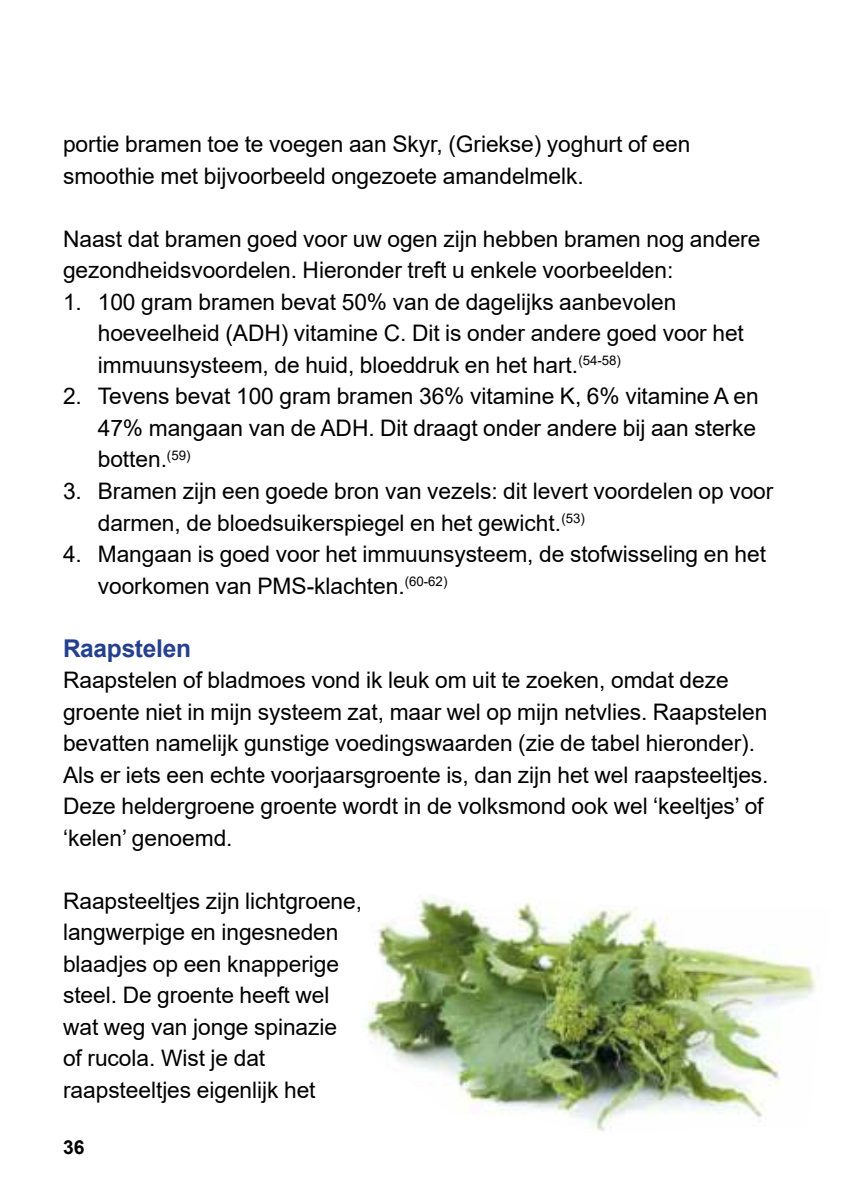
<style>
.page{position:relative;width:844px;height:1191px;background:#fff}
.page>*{position:absolute;margin:0;border:0;box-sizing:border-box;transform-origin:0 0}
.t1{font:700 24.5px "Arial";letter-spacing:-.015em;color:#24408e}
.t2{font:22.75px/31.5px "Arial";letter-spacing:-.005em;color:#000}
.t3{font:700 19.25px "Arial";color:#000}
</style>
<div class="page">
<img style="left:364px;top:897px;width:454px;height:235px">
<p class="t2" style="left:63px;top:131px;width:628px">portie bramen toe te voegen aan Skyr, (Griekse) yoghurt of een smoothie met bijvoorbeeld ongezoete amandelmelk.</p>
<p class="t2" style="left:63px;top:225px;width:698px">Naast dat bramen goed voor uw ogen zijn hebben bramen nog andere gezondheidsvoordelen. Hieronder treft u enkele voorbeelden:</p>
<p class="t2" style="left:98px;top:288px;width:647px;text-indent:-35px">1. 100 gram bramen bevat 50% van de dagelijks aanbevolen hoeveelheid (ADH) vitamine C. Dit is onder andere goed voor het immuunsysteem, de huid, bloeddruk en het hart.<sup>(54-58)</sup></p>
<p class="t2" style="left:98px;top:383px;width:662px;text-align:justify;text-indent:-35px">2. Tevens bevat 100 gram bramen 36% vitamine K, 6% vitamine A en 47% mangaan van de ADH. Dit draagt onder andere bij aan sterke botten.<sup>(59)</sup></p>
<p class="t2" style="left:98px;top:477px;width:677px;text-indent:-35px">3. Bramen zijn een goede bron van vezels: dit levert voordelen op voor darmen, de bloedsuikerspiegel en het gewicht.<sup>(53)</sup></p>
<p class="t2" style="left:98px;top:540px;width:669px;text-indent:-35px">4. Mangaan is goed voor het immuunsysteem, de stofwisseling en het voorkomen van PMS-klachten.<sup>(60-62)</sup></p>
<p class="t1" style="left:63px;top:638px;width:129px">Raapstelen</p>
<p class="t2" style="left:63px;top:666px;width:706px">Raapstelen of bladmoes vond ik leuk om uit te zoeken, omdat deze groente niet in mijn systeem zat, maar wel op mijn netvlies. Raapstelen bevatten namelijk gunstige voedingswaarden (zie de tabel hieronder).<br>Als er iets een echte voorjaarsgroente is, dan zijn het wel raapsteeltjes.<br>Deze heldergroene groente wordt in de volksmond ook wel ‘keeltjes’ of ‘kelen’ genoemd.</p>
<p class="t2" style="left:63px;top:887px;width:300px">Raapsteeltjes zijn lichtgroene, langwerpige en ingesneden blaadjes op een knapperige steel. De groente heeft wel wat weg van jonge spinazie<br>of rucola. Wist je dat raapsteeltjes eigenlijk het</p>
<p class="t3" style="left:63px;top:1140px;width:23px">36</p>
</div>
